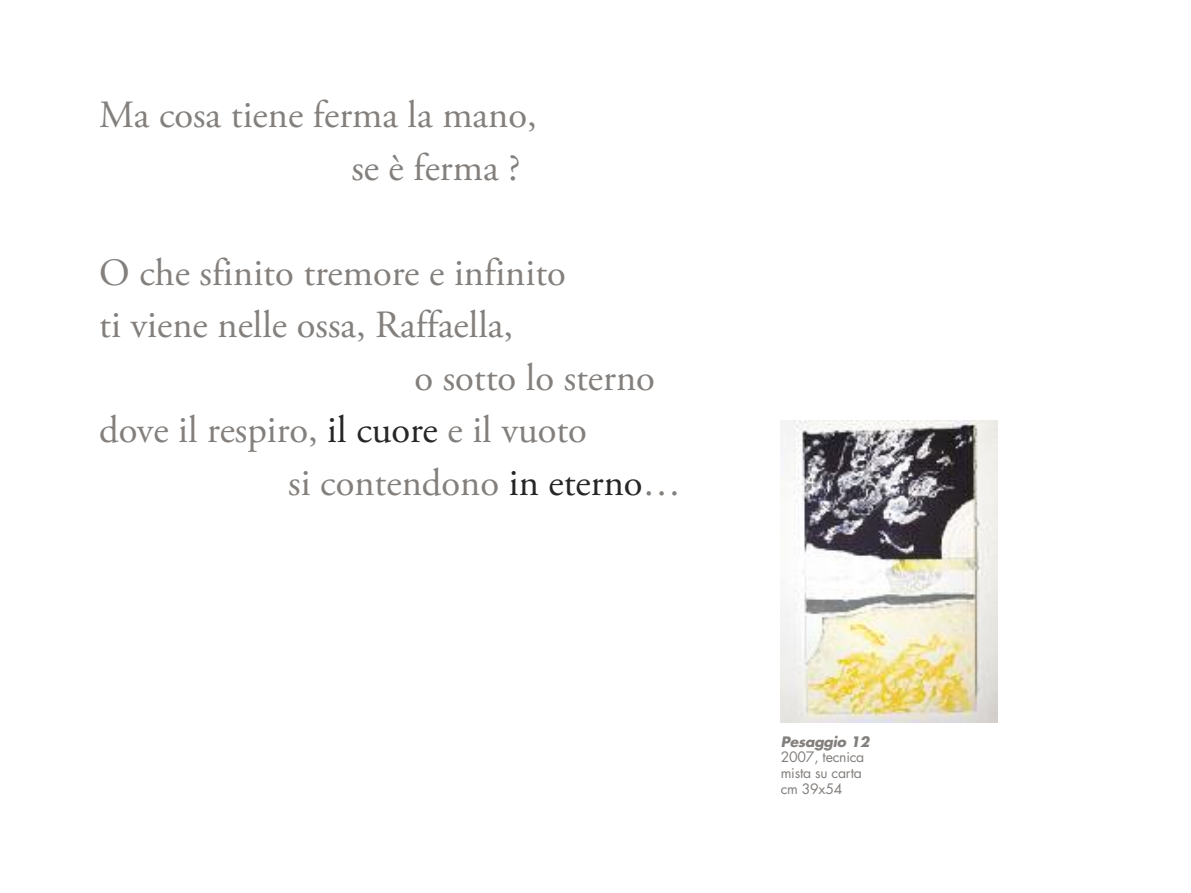
<style>
.page{position:relative;width:1191px;height:893px;background:#fff}
.page>*{position:absolute;margin:0;border:0;box-sizing:border-box;transform-origin:0 0}
.t1{font:38.5px/52.5px "Adobe Garamond Pro";color:#837f7c}
.t2{font:14px/15.8px "Futura";letter-spacing:-.015em;color:#837f7c}
.t3{font:italic 700 14px "Futura";letter-spacing:-.015em;color:#837f7c}
.s1{color:#272627}
</style>
<div class="page">
<img style="left:780px;top:421px;width:217px;height:301px">
<p class="t1" style="left:351px;top:92px;width:187px;text-indent:-252px">Ma cosa tiene ferma la mano, se è ferma ?</p>
<p class="t1" style="left:99px;top:250px;width:468px">O che sfinito tremore e infinito</p>
<p class="t1" style="left:99px;top:302px;width:415px">ti viene nelle ossa, Raffaella,</p>
<p class="t1" style="left:414px;top:355px;width:242px">o sotto lo sterno</p>
<p class="t1" style="left:99px;top:407px;width:489px">dove il respiro, <span class="s1">il cuore</span> e il vuoto</p>
<p class="t1" style="left:288px;top:460px;width:394px">si contendono <span class="s1">in eterno</span>…</p>
<p class="t3" style="left:780px;top:735px;width:90px">Pesaggio 12</p>
<p class="t2" style="left:780px;top:750px;width:85px">2007, tecnica mista su carta cm 39x54</p>
</div>
